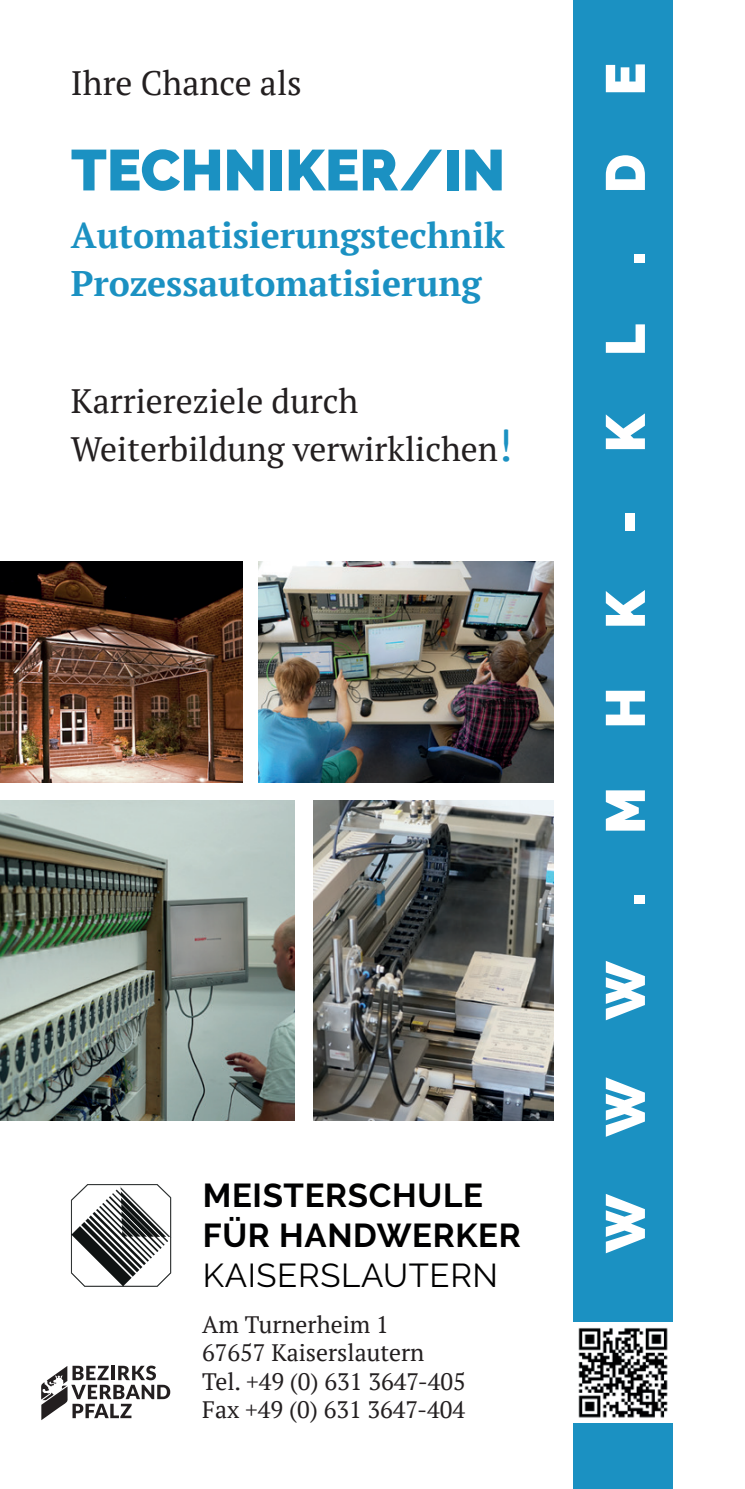
<style>
.page{position:relative;width:745px;height:1489px;background:#fff}
.page>*{position:absolute;margin:0;border:0;box-sizing:border-box;transform-origin:0 0}
.t1{font:900 57.5px "Raleway";color:#1b91c2}
.t2{font:900 55px "Raleway";color:#fff}
.t3{font:700 35.5px/47.5px "PT Serif";color:#1b91c2}
.t4{font:33.75px/47.5px "PT Serif";color:#231f20}
.t5{font:700 33px/39.8px "Raleway";letter-spacing:.02em;color:#000001}
.t6{font:33px "Raleway";letter-spacing:.02em;color:#000001}
.t7{font:23.75px/28.5px "PT Serif";color:#231f20}
.s1{font-size:45px;color:#1b91c2}
</style>
<div class="page">
<img style="left:0;top:800px;width:294px;height:320px">
<img style="left:259px;top:561px;width:294px;height:222px">
<img style="left:313px;top:800px;width:240px;height:320px">
<div style="left:573px;top:0;width:99px;height:1488px;background:#1b91c2"></div>
<div style="left:570px;top:1322px;width:104px;height:100px;background:#fff"></div>
<img style="left:578px;top:1327px;width:90px;height:91px">
<svg style="left:71px;top:1184px;width:100px;height:102px"></svg>
<svg style="left:41px;top:1365px;width:129px;height:54px"></svg>
<img style="left:0;top:561px;width:242px;height:222px">
<h3 class="t4" style="left:71px;top:59px;width:232px">Ihre Chance als</h3>
<h1 class="t1" style="left:71px;top:137px;width:435px">TECHNIKER/IN</h1>
<h3 class="t3" style="left:71px;top:211px;width:435px">Automatisierungstechnik<br>Prozessautomatisierung</h3>
<h3 class="t4" style="left:71px;top:377px;width:443px">Karriereziele durch<br>Weiterbildung verwirklichen<span class="s1">!</span></h3>
<h3 class="t5" style="left:202px;top:1175px;width:319px">MEISTERSCHULE<br>FÜR HANDWERKER</h3>
<h3 class="t6" style="left:202px;top:1255px;width:297px">KAISERSLAUTERN</h3>
<p class="t7" style="left:202px;top:1309px;width:265px">Am Turnerheim 1<br>67657 Kaiserslautern<br>Tel. +49 (0) 631 3647-405<br>Fax +49 (0) 631 3647-404</p>
<h2 class="t2" style="left:593px;top:1252px;width:1191px;rotate:-90deg">WWW.MHK-KL.DE</h2>
</div>
